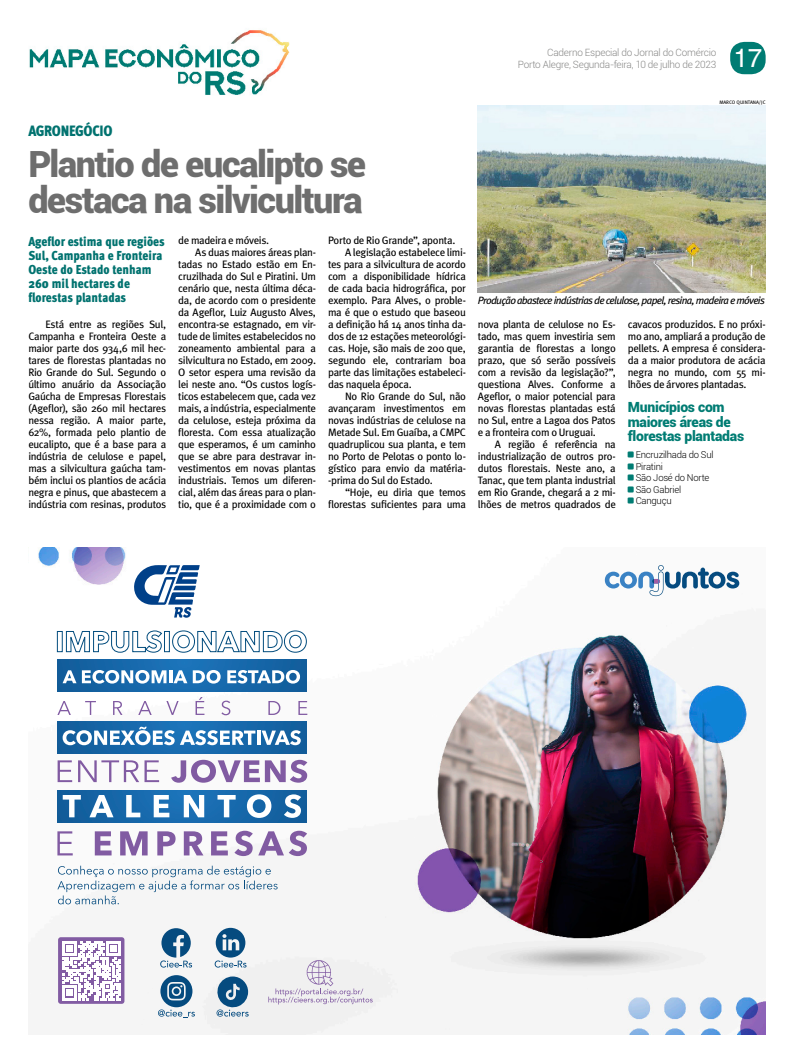
<style>
.page{position:relative;width:794px;height:1063px;background:#fff}
.page>*{position:absolute;margin:0;border:0;box-sizing:border-box;transform-origin:0 0}
.Abre{font:900 36.1px/36px "Roboto";letter-spacing:-.04em;color:#6e6e6e}
.t1{font:26px "Helvetica";color:#fff}
.CARTOLA{font:900 15px "Meta Cond";letter-spacing:-.025em;color:#00726f}
.SUBTIT_BOX{font:900 14px/14.8px "Roboto";letter-spacing:-.02em;color:#007c73}
.Linha_de_Apoio{font:900 13px/14px "Meta Cond";color:#00726f}
.TEXTO{font:10.8px/12px "Meta";letter-spacing:-.035em;color:#000;text-align:justify}
.Legenda{font:italic 10.6px "Meta";letter-spacing:-.06em;color:#000}
.t2{font:300 10px "Roboto";letter-spacing:-.025em;color:#878786}
.TEXTO-2{font:300 9.5px "Roboto";letter-spacing:-.025em;color:#000}
.Crédito{font:5px "Meta Book Caps";color:#000}
</style>
<div class="page">
<div style="left:730px;top:42px;width:35px;height:32px;background:#007c73;border-radius:14px"></div>
<img style="left:29px;top:30px;width:261px;height:65px">
<img style="left:478px;top:105px;width:287px;height:187px">
<img style="left:38px;top:547px;width:727px;height:488px">
<svg style="left:57px;top:660px;width:250px;height:32px"></svg>
<svg style="left:57px;top:722px;width:250px;height:32px"></svg>
<svg style="left:57px;top:790px;width:250px;height:32px"></svg>
<div style="left:57px;top:631px;width:6px;height:21px;border:1px solid #024c7d"></div>
<svg style="left:66px;top:630px;width:96px;height:23px"></svg>
<div style="left:164px;top:631px;width:6px;height:21px;border:1px solid #024c7d"></div>
<svg style="left:172px;top:630px;width:135px;height:23px"></svg>
<svg style="left:63px;top:670px;width:124px;height:14px"></svg>
<svg style="left:193px;top:670px;width:28px;height:14px"></svg>
<svg style="left:227px;top:670px;width:73px;height:14px"></svg>
<svg style="left:57px;top:701px;width:14px;height:14px"></svg>
<svg style="left:85px;top:701px;width:11px;height:14px"></svg>
<svg style="left:113px;top:701px;width:9px;height:14px"></svg>
<svg style="left:138px;top:701px;width:14px;height:14px"></svg>
<svg style="left:166px;top:701px;width:13px;height:14px"></svg>
<svg style="left:195px;top:697px;width:9px;height:18px"></svg>
<svg style="left:221px;top:701px;width:9px;height:14px"></svg>
<svg style="left:268px;top:701px;width:12px;height:14px"></svg>
<svg style="left:298px;top:701px;width:9px;height:14px"></svg>
<svg style="left:63px;top:727px;width:192px;height:18px"></svg>
<hr style="left:257px;top:731px;width:3px;height:14px;background:#fff">
<svg style="left:262px;top:730px;width:39px;height:15px"></svg>
<svg style="left:58px;top:760px;width:14px;height:22px"></svg>
<svg style="left:78px;top:760px;width:81px;height:22px"></svg>
<svg style="left:171px;top:760px;width:136px;height:23px"></svg>
<svg style="left:63px;top:795px;width:18px;height:22px"></svg>
<svg style="left:89px;top:795px;width:24px;height:22px"></svg>
<svg style="left:126px;top:795px;width:14px;height:22px"></svg>
<svg style="left:154px;top:795px;width:15px;height:22px"></svg>
<svg style="left:184px;top:795px;width:20px;height:22px"></svg>
<svg style="left:217px;top:795px;width:19px;height:22px"></svg>
<svg style="left:247px;top:794px;width:24px;height:24px"></svg>
<svg style="left:284px;top:794px;width:17px;height:24px"></svg>
<svg style="left:57px;top:831px;width:16px;height:24px"></svg>
<svg style="left:95px;top:831px;width:17px;height:24px"></svg>
<svg style="left:120px;top:831px;width:28px;height:24px"></svg>
<svg style="left:157px;top:831px;width:18px;height:24px"></svg>
<svg style="left:184px;top:831px;width:19px;height:24px"></svg>
<svg style="left:211px;top:831px;width:17px;height:24px"></svg>
<svg style="left:234px;top:831px;width:73px;height:25px"></svg>
<svg style="left:57px;top:866px;width:220px;height:38px"></svg>
<svg style="left:268px;top:959px;width:105px;height:45px"></svg>
<svg style="left:58px;top:937px;width:66px;height:67px"></svg>
<svg style="left:62px;top:942px;width:58px;height:58px"></svg>
<svg style="left:158px;top:975px;width:37px;height:43px"></svg>
<svg style="left:216px;top:977px;width:33px;height:40px"></svg>
<svg style="left:160px;top:928px;width:32px;height:40px"></svg>
<svg style="left:215px;top:928px;width:31px;height:40px"></svg>
<svg style="left:134px;top:565px;width:66px;height:53px"></svg>
<svg style="left:605px;top:565px;width:134px;height:31px"></svg>
<p class="t2" style="left:547px;top:46px;width:171px">Caderno Especial do Jornal do Comércio</p>
<p class="t2" style="left:518px;top:57px;width:200px">Porto Alegre, Segunda-feira, 10 de julho de 2023</p>
<p class="t1" style="left:733px;top:43px;width:30px">17</p>
<p class="CARTOLA" style="left:28px;top:121px;width:86px">AGRONEGÓCIO</p>
<p class="Abre" style="left:28px;top:144px;width:339px">Plantio de eucalipto se destaca na silvicultura</p>
<p class="Linha_de_Apoio" style="left:28px;top:234px;width:138px">Ageflor estima que regiões<br>Sul, Campanha e Fronteira<br>Oeste do Estado tenham<br>260 mil hectares de florestas plantadas</p>
<p class="TEXTO" style="left:28px;top:318px;width:139px;text-indent:17px">Está entre as regiões Sul, Campanha e Fronteira Oeste a maior parte dos 934,6 mil hec&shy;tares de florestas plantadas no Rio Grande do Sul. Segundo o último anuário da Associação Gaúcha de Empresas Florestais (Ageflor), são 260 mil hectares nessa região. A maior parte, 62%, formada pelo plantio de eucalipto, que é a base para a indústria de celulose e papel, mas a silvicultura gaúcha tam&shy;bém inclui os plantios de acácia negra e pinus, que abastecem a indústria com resinas, produtos</p>
<p class="TEXTO" style="left:178px;top:234px;width:92px">de madeira e móveis.</p>
<p class="TEXTO" style="left:178px;top:246px;width:139px;text-indent:17px">As duas maiores áreas plan&shy;tadas no Estado estão em En&shy;cruzilhada do Sul e Piratini. Um cenário que, nesta última déca&shy;da, de acordo com o presidente da Ageflor, Luiz Augusto Alves, encontra-se estagnado, em vir&shy;tude de limites estabelecidos no zoneamento ambiental para a silvicultura no Estado, em 2009.<br>O setor espera uma revisão da lei neste ano. “Os custos logís&shy;ticos estabelecem que, cada vez mais, a indústria, especialmente da celulose, esteja próxima da floresta. Com essa atualização que esperamos, é um caminho que se abre para destravar in&shy;vestimentos em novas plantas industriais. Temos um diferen&shy;cial, além das áreas para o plan&shy;tio, que é a proximidade com o</p>
<p class="TEXTO" style="left:328px;top:234px;width:129px">Porto de Rio Grande”, aponta.</p>
<p class="TEXTO" style="left:328px;top:246px;width:139px;text-indent:17px">A legislação estabelece limi&shy;tes para a silvicultura de acordo com a disponibilidade hídrica de cada bacia hidrográfica, por exemplo. Para Alves, o proble&shy;ma é que o estudo que baseou a definição há 14 anos tinha da&shy;dos de 12 estações meteorológi&shy;cas. Hoje, são mais de 200 que, segundo ele, contrariam boa parte das limitações estabeleci&shy;das naquela época.</p>
<p class="TEXTO" style="left:328px;top:390px;width:139px;text-indent:17px">No Rio Grande do Sul, não avançaram investimentos em novas indústrias de celulose na Metade Sul. Em Guaíba, a CMPC quadruplicou sua planta, e tem no Porto de Pelotas o ponto lo&shy;gístico para envio da matéria--prima do Sul do Estado.</p>
<p class="TEXTO" style="left:328px;top:486px;width:139px;text-align:right">“Hoje, eu diria que temos florestas suficientes para uma</p>
<p class="Crédito" style="left:719px;top:99px;width:48px">MARCO QUINTANA/JC</p>
<p class="Legenda" style="left:478px;top:294px;width:288px">Produção abastece indústrias de celulose, papel, resina, madeira e móveis</p>
<p class="TEXTO" style="left:478px;top:318px;width:139px">nova planta de celulose no Es&shy;tado, mas quem investiria sem garantia de florestas a longo prazo, que só serão possíveis com a revisão da legislação?”, questiona Alves. Conforme a Ageflor, o maior potencial para novas florestas plantadas está no Sul, entre a Lagoa dos Patos e a fronteira com o Uruguai.</p>
<p class="TEXTO" style="left:478px;top:438px;width:139px;text-indent:17px">A região é referência na industrialização de outros pro&shy;dutos florestais. Neste ano, a Tanac, que tem planta industrial em Rio Grande, chegará a 2 mi&shy;lhões de metros quadrados de</p>
<p class="TEXTO" style="left:628px;top:318px;width:139px">cavacos produzidos. E no próxi&shy;mo ano, ampliará a produção de pellets. A empresa é considera&shy;da a maior produtora de acácia negra no mundo, com 55 mi&shy;lhões de árvores plantadas.</p>
<p class="SUBTIT_BOX" style="left:628px;top:399px;width:118px">Municípios com maiores áreas de florestas plantadas</p>
<p class="TEXTO-2" style="left:635px;top:448px;width:79px">Encruzilhada do Sul</p>
<p class="TEXTO-2" style="left:635px;top:460px;width:29px">Piratini</p>
<p class="TEXTO-2" style="left:635px;top:471px;width:75px">São José do Norte</p>
<p class="TEXTO-2" style="left:635px;top:483px;width:47px">São Gabriel</p>
<p class="TEXTO-2" style="left:635px;top:494px;width:37px">Canguçu</p>
</div>
